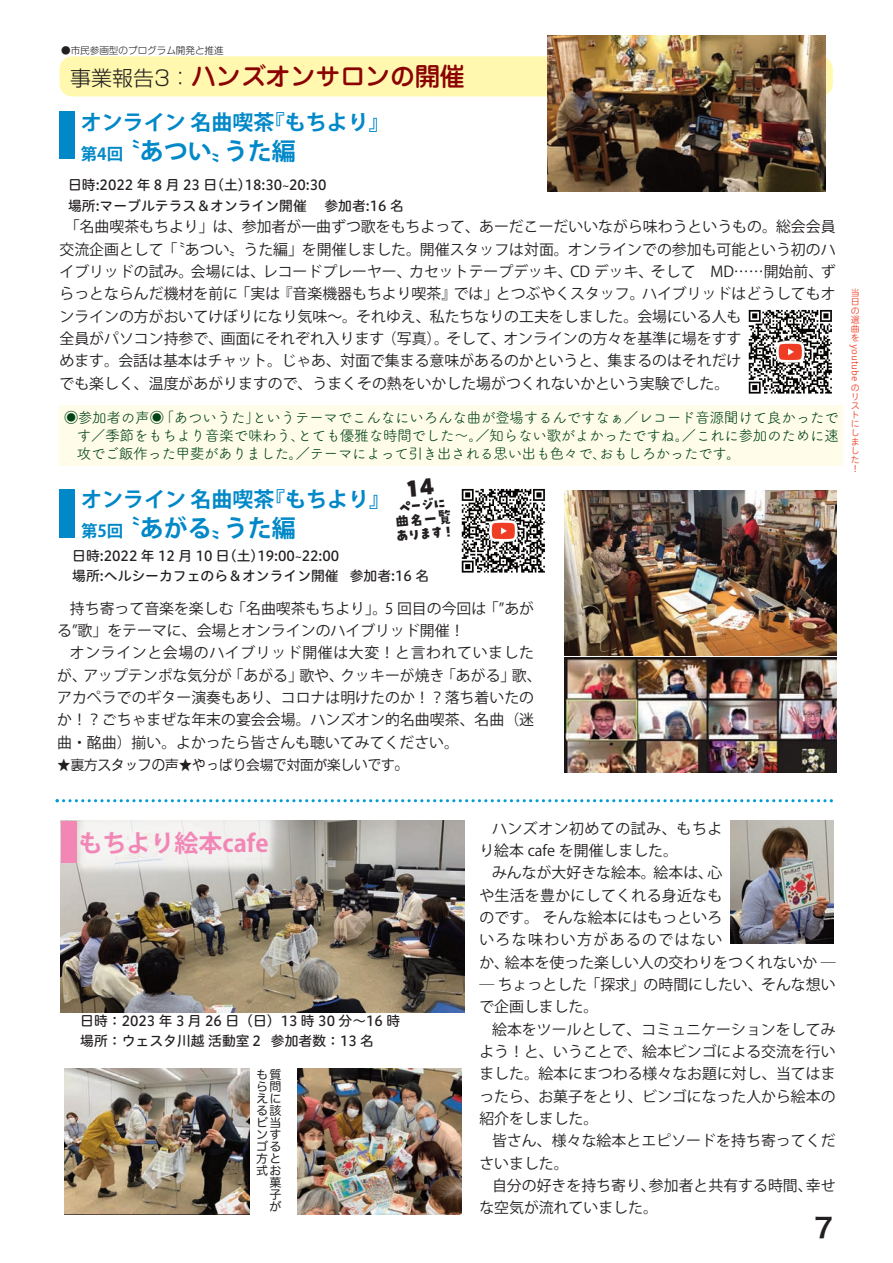
<style>
.page{position:relative;width:893px;height:1263px;background:#fff}
.page>*{position:absolute;margin:0;border:0;box-sizing:border-box;transform-origin:0 0}
.t1{font:27px "Hira Kaku Std W6";color:#231f20}
.t2{font:500 25.5px "Jun 34 Pro";letter-spacing:-.025em;color:#8b0202}
.t3{font:700 24px "Koz Go Pro";color:#0088c8}
.t4{font:700 24px "Koz Go Pro";color:#f287b6}
.t5{font:700 21px "Koz Go Pro";color:#0088c8}
.t6{font:15px/14.2px "pandabakery";color:#231f20;text-align:center}
.t7{font:14.85px/22.4px "Koz Go Pro";color:#231f20}
.t8{font:14.85px/18px "Tsuku A Rd Gothic";letter-spacing:-.05em;color:#004415;text-align:justify}
.t9{font:14.85px/22.4px "Koz Go Pro";letter-spacing:.035em;color:#231f20}
.t10{font:13.8px/20.2px "Hiragino UD Sans R Std N W5";color:#231f20}
.t11{font:300 13.5px "M News G Pro";color:#231f20}
.t12{font:12px/12px "Hira Maru Pro W4";letter-spacing:.125em;color:#231f20;text-align:right}
.t13{font:300 9.6px "Shin M Go Pr 6";color:#231f20}
.t14{font:9px/9px "Hiragino UD Sans R Std N W3";color:#ef3e25;text-align:justify}
.s1{font-family:"Shin Go Pro";font-weight:300;font-size:21px;color:#231f20}
.s2{font-size:16.5px}
</style>
<div class="page">
<img style="left:565px;top:490px;width:271px;height:165px">
<div style="left:60px;top:489px;width:15px;height:48px;background:#0088c8"></div>
<img style="left:565px;top:658px;width:272px;height:114px">
<div style="left:60px;top:56px;width:773px;height:40px;background:#fff8ae;border-radius:13px"></div>
<img style="left:731px;top:821px;width:102px;height:122px">
<img style="left:61px;top:821px;width:403px;height:191px">
<svg style="left:56px;top:799px;width:777px;height:3px"></svg>
<div style="left:60px;top:405px;width:783px;height:60px;background:#fffde9"></div>
<div style="left:62px;top:822px;width:15px;height:41px;background:#f287b6"></div>
<div style="left:59px;top:111px;width:15px;height:48px;background:#0088c8"></div>
<img style="left:297px;top:1068px;width:165px;height:146px">
<img style="left:547px;top:35px;width:278px;height:157px">
<img style="left:64px;top:1068px;width:186px;height:146px">
<img style="left:748px;top:309px;width:84px;height:85px">
<img style="left:461px;top:488px;width:84px;height:85px">
<p class="t13" style="left:61px;top:43px;width:164px">●市民参画型のプログラム開発と推進</p>
<h2 class="t2" style="left:70px;top:56px;width:397px"><span class="s1">事業報告3：</span>ハンズオンサロンの開催</h2>
<h3 class="t5" style="left:81px;top:109px;width:311px">オンライン 名曲喫茶『もちより』</h3>
<h3 class="t3" style="left:81px;top:135px;width:216px"><span class="s2">第4回</span> 〝あつい〟うた編</h3>
<p class="t10" style="left:68px;top:174px;width:337px">日時:2022 年 8 月 23 日(土)18:30~20:30<br>場所:マーブルテラス＆オンライン開催 　参加者:16 名</p>
<p class="t7" style="left:60px;top:216px;width:778px;text-indent:5px">「名曲喫茶もちより」は、参加者が一曲ずつ歌をもちよって、あーだこーだいいながら味わうというもの。総会会員交流企画として「〝あつい〟うた編」を開催しました。開催スタッフは対面。オンラインでの参加も可能という初のハイブリッドの試み。会場には、レコードプレーヤー、カセットテープデッキ、CD デッキ、そして　MD……開始前、ずらっとならんだ機材を前に「実は『音楽機器もちより喫茶』では」とつぶやくスタッフ。ハイブリッドはどうしてもオンラインの方がおいてけぼりになり気味～。それゆえ、私たちなりの工夫をしました。会場にいる人も<br>全員がパソコン持参で、画面にそれぞれ入ります（写真）。そして、オンラインの方々を基準に場をすす<br>めます。会話は基本はチャット。じゃあ、対面で集まる意味があるのかというと、集まるのはそれだけ<br>でも楽しく、温度があがりますので、うまくその熱をいかした場がつくれないかという実験でした。</p>
<p class="t8" style="left:77px;top:407px;width:764px;text-indent:-13px">◉参加者の声◉ 「あついうた」というテーマでこんなにいろんな曲が登場するんですなぁ／レコード音源聞けて良かったです／季節をもちより音楽で味わう、とても優雅な時間でした〜。／知らない歌がよかったですね。／これに参加のために速攻でご飯作った甲斐がありました。／テーマによって引き出される思い出も色々で、おもしろかったです。</p>
<h3 class="t5" style="left:81px;top:486px;width:311px">オンライン 名曲喫茶『もちより』</h3>
<h3 class="t3" style="left:81px;top:513px;width:216px"><span class="s2">第5回</span> 〝あがる〟うた編</h3>
<p class="t6" style="left:392px;top:500px;width:61px;rotate:-5deg">ページに曲名一覧あります！</p>
<p class="t10" style="left:72px;top:544px;width:358px">日時:2022 年 12 月 10 日(土)19:00~22:00<br>場所:ヘルシーカフェのら＆オンライン開催 参加者:16 名</p>
<p class="t7" style="left:57px;top:597px;width:478px;text-indent:13px">持ち寄って音楽を楽しむ「名曲喫茶もちより」。5 回目の今回は「”あがる”歌」をテーマに、会場とオンラインのハイブリッド開催！</p>
<p class="t7" style="left:57px;top:642px;width:486px;text-indent:13px">オンラインと会場のハイブリッド開催は大変！と言われていましたが、アップテンポな気分が「あがる」歌や、クッキーが焼き「あがる」歌、アカペラでのギター演奏もあり、コロナは明けたのか！？落ち着いたのか！？ごちゃまぜな年末の宴会会場。ハンズオン的名曲喫茶、名曲（迷曲・酩曲）揃い。よかったら皆さんも聴いてみてください。</p>
<p class="t11" style="left:57px;top:754px;width:353px">★裏方スタッフの声★やっぱり会場で対面が楽しいです。</p>
<p class="t14" style="left:851px;top:288px;width:10px">当日の選曲を</p>
<p class="t14" style="left:851px;top:344px;width:10px">y</p>
<p class="t14" style="left:851px;top:349px;width:10px">o</p>
<p class="t14" style="left:851px;top:355px;width:10px;line-height:7.5px">u tu b</p>
<p class="t14" style="left:851px;top:376px;width:10px;line-height:7.4px">eの</p>
<p class="t14" style="left:851px;top:392px;width:10px">リストにしました！</p>
<h3 class="t4" style="left:78px;top:828px;width:192px">もちより絵本cafe</h3>
<p class="t10" style="left:80px;top:1010px;width:321px">日時：2023 年 3 月 26 日（日）13 時 30 分〜16 時場所：ウェスタ川越 活動室２ 参加者数：13 名</p>
<p class="t12" style="left:256px;top:1067px;width:27px">も質ら問えにる該ビ当ンすゴる方と式お菓子が</p>
<p class="t9" style="left:479px;top:817px;width:245px;text-indent:13px">ハンズオン初めての試み、もちより絵本 cafe を開催しました。</p>
<p class="t7" style="left:479px;top:862px;width:358px;text-indent:13px">みんなが大好きな絵本。絵本は、心<br>や生活を豊かにしてくれる身近なも<br>のです。 そんな絵本にはもっといろ<br>いろな味わい方があるのではない<br>か、絵本を使った楽しい人の交わりをつくれないか ― ― ちょっとした「探求」の時間にしたい、そんな想いで企画しました。</p>
<p class="t7" style="left:479px;top:1018px;width:358px;text-align:justify;text-indent:13px">絵本をツールとして、コミュニケーションをしてみよう！と、いうことで、絵本ビンゴによる交流を行いました。絵本にまつわる様々なお題に対し、当てはまったら、お菓子をとり、ビンゴになった人から絵本の紹介をしました。</p>
<p class="t7" style="left:479px;top:1130px;width:358px;text-indent:13px">皆さん、様々な絵本とエピソードを持ち寄ってくださいました。</p>
<p class="t7" style="left:479px;top:1175px;width:358px;text-indent:13px">自分の好きを持ち寄り、参加者と共有する時間、幸せな空気が流れていました。</p>
<h1 class="t1" style="left:814px;top:1207px;width:21px">7</h1>
</div>
